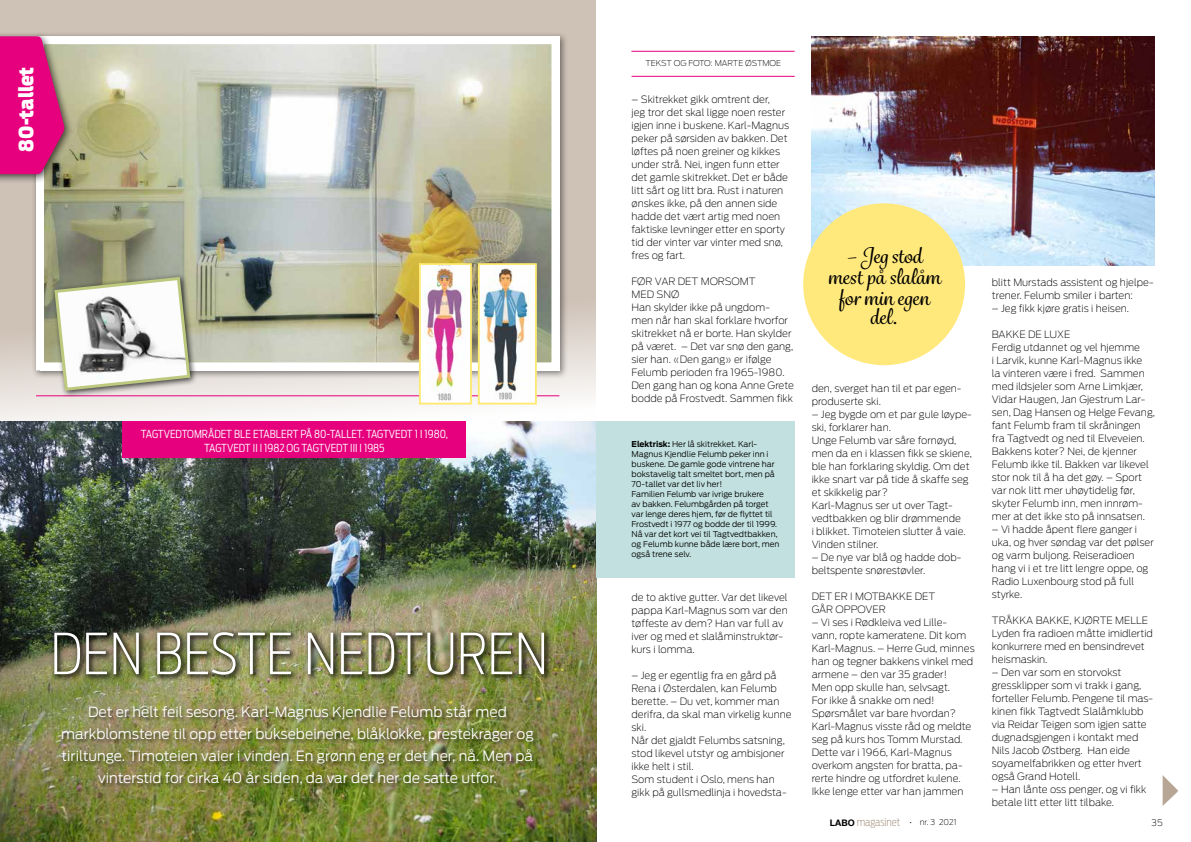
<style>
.page{position:relative;width:1191px;height:842px;background:#fff}
.page>*{position:absolute;margin:0;border:0;box-sizing:border-box;transform-origin:0 0}
.t1{font:200 56px "Antenna Cond";color:#fff}
.t2{font:500 21px/20.8px "Grafolita Script";color:#000;text-align:center}
.t3{font:900 19.8px "Antenna Cond";letter-spacing:-.005em;color:#fff}
.t4{font:300 14px/22px "Antenna";color:#fff;text-align:center}
.t5{font:300 11px/14px "Antenna Cond";color:#fff;text-align:center}
.t6{font:200 11px "Antenna Cond";color:#a28b77}
.t7{font:200 10px/13px "Antenna";color:#000}
.t8{font:200 9px "Antenna";color:#000}
.t9{font:300 8px/10px "Antenna";color:#000}
.t10{font:200 8px "Antenna";color:#000}
.s1{font-weight:700}
.s2{font-family:"Helvetica Neue";font-weight:700;font-size:9px;color:#000}
.s3{font-family:"Antenna";font-size:7.9px;color:#000}
</style>
<div class="page">
<svg style="left:0;top:0;width:595px;height:421px;fill:#cec1b6"></svg>
<img style="left:0;top:421px;width:596px;height:421px">
<div style="left:32px;top:32px;width:536px;height:347px;background:#000;opacity:.47"></div>
<img style="left:45px;top:45px;width:505px;height:316px">
<div style="left:36px;top:36px;width:523px;height:334px;border:8px solid #fff"></div>
<div style="left:0;top:31px;width:74px;height:153px;background:#000;opacity:.65"></div>
<svg style="left:0;top:36px;width:65px;height:138px;background:#d81e7e"></svg>
<hr style="left:36px;top:395px;width:523px;height:1px;background:#e6007d">
<img style="left:811px;top:36px;width:344px;height:229px">
<div style="left:50px;top:628px;width:502px;height:54px;background:#000;opacity:.75"></div>
<div style="left:61px;top:705px;width:477px;height:85px;background:#000;opacity:.57"></div>
<hr style="left:632px;top:51px;width:162px;height:1px;background:#e6007d">
<hr style="left:632px;top:76px;width:162px;height:1px;background:#e6007d">
<div style="left:596px;top:421px;width:198px;height:156px;background:#c1e0df"></div>
<div style="left:803px;top:203px;width:162px;height:162px;background:#ffe97d;border-radius:50%"></div>
<svg style="left:1162px;top:775px;width:16px;height:31px"></svg>
<img style="left:422px;top:266px;width:47px;height:135px">
<div style="left:419px;top:263px;width:53px;height:141px;border:2px solid #fee972"></div>
<img style="left:481px;top:266px;width:53px;height:135px">
<div style="left:478px;top:263px;width:59px;height:141px;border:2px solid #fee972"></div>
<div style="left:51px;top:273px;width:147px;height:126px;background:#000;opacity:.75"></div>
<svg style="left:53px;top:275px;width:139px;height:117px"></svg>
<div style="left:122px;top:421px;width:344px;height:37px;background:#e6007d"></div>
<h3 class="t3" style="left:15px;top:152px;width:86px;rotate:-90deg">80-tallet</h3>
<p class="t5" style="left:141px;top:427px;width:309px">TAGTVEDTOMRÅDET BLE ETABLERT PÅ 80-TALLET. TAGTVEDT 1 I 1980,<br>TAGTVEDT II I 1982 OG TAGTVEDT III I 1985</p>
<h1 class="t1" style="left:50px;top:620px;width:499px">DEN BESTE NEDTUREN</h1>
<p class="t4" style="left:61px;top:701px;width:474px">Det er helt feil sesong. Karl-Magnus Kjendlie Felumb står med markblomstene til opp etter buksebeinene, blåklokke, prestekrager og tiriltunge. Timoteien vaier i vinden. En grønn eng er det her, nå. Men på vinterstid for cirka 40 år siden, da var det her de satte utfor.</p>
<p class="t10" style="left:645px;top:58px;width:137px">TEKST OG FOTO: MARTE ØSTMOE</p>
<p class="t7" style="left:631px;top:93px;width:159px">– Skitrekket gikk omtrent der,<br>jeg tror det skal ligge noen rester igjen inne i buskene. Karl-Magnus peker på sørsiden av bakken. Det løftes på noen greiner og kikkes under strå. Nei, ingen funn etter det gamle skitrekket. Det er både litt sårt og litt bra. Rust i naturen ønskes ikke, på den annen side hadde det vært artig med noen faktiske levninger etter en sporty tid der vinter var vinter med snø, fres og fart.</p>
<p class="t7" style="left:631px;top:275px;width:164px">FØR VAR DET MORSOMT<br>MED SNØ<br>Han skylder ikke på ungdom&shy;men når han skal forklare hvorfor skitrekket nå er borte. Han skylder på været. – Det var snø den gang, sier han. «Den gang» er ifølge<br>Felumb perioden fra 1965-1980.<br>Den gang han og kona Anne Grete bodde på Frostvedt. Sammen fikk</p>
<p class="t9" style="left:631px;top:439px;width:149px"><span class="s1">Elektrisk:</span> Her lå skitrekket. Karl-Magnus Kjendlie Felumb peker inn i buskene. De gamle gode vintrene har bokstavelig talt smeltet bort, men på 70-tallet var det liv her!<br>Familien Felumb var ivrige brukere<br>av bakken. Felumbgården på torget var lenge deres hjem, før de flyttet til Frostvedt i 1977 og bodde der til 1999.<br>Nå var det kort vei til Tagtvedtbakken, og Felumb kunne både lære bort, men også trene selv.</p>
<p class="t7" style="left:631px;top:590px;width:158px">de to aktive gutter. Var det likevel pappa Karl-Magnus som var den tøffeste av dem? Han var full av iver og med et slalåminstruktør&shy;kurs i lomma.</p>
<p class="t7" style="left:631px;top:668px;width:162px">– Jeg er egentlig fra en gård på<br>Rena i Østerdalen, kan Felumb berette. – Du vet, kommer man derifra, da skal man virkelig kunne ski.<br>Når det gjaldt Felumbs satsning, stod likevel utstyr og ambisjoner ikke helt i stil.<br>Som student i Oslo, mens han gikk på gullsmedlinja i hovedsta-</p>
<h2 class="t2" style="left:827px;top:246px;width:114px">– Jeg stod mest på slalåm for min egen</h2>
<h2 class="t2" style="left:870px;top:307px;width:29px">del.</h2>
<p class="t7" style="left:811px;top:382px;width:151px">den, sverget han til et par egen&shy;produserte ski.</p>
<p class="t7" style="left:811px;top:408px;width:162px">– Jeg bygde om et par gule løype&shy;ski, forklarer han.<br>Unge Felumb var såre fornøyd, men da en i klassen fikk se skiene, ble han forklaring skyldig. Om det ikke snart var på tide å skaffe seg et skikkelig par?<br>Karl-Magnus ser ut over Tagt&shy;vedtbakken og blir drømmende<br>i blikket. Timoteien slutter å vaie.<br>Vinden stilner.</p>
<p class="t7" style="left:811px;top:551px;width:151px">– De nye var blå og hadde dob&shy;beltspente snørestøvler.</p>
<p class="t7" style="left:811px;top:590px;width:125px">DET ER I MOTBAKKE DET<br>GÅR OPPOVER</p>
<p class="t7" style="left:811px;top:616px;width:165px">– Vi ses i Rødkleiva ved Lille&shy;vann, ropte kameratene. Dit kom<br>Karl-Magnus. – Herre Gud, minnes han og tegner bakkens vinkel med armene – den var 35 grader!<br>Men opp skulle han, selvsagt.<br>For ikke å snakke om ned!<br>Spørsmålet var bare hvordan?<br>Karl-Magnus visste råd og meldte seg på kurs hos Tomm Murstad.<br>Dette var i 1966, Karl-Magnus overkom angsten for bratta, pa&shy;rerte hindre og utfordret kulene.<br>Ikke lenge etter var han jammen</p>
<p class="t7" style="left:991px;top:276px;width:163px">blitt Murstads assistent og hjelpe&shy;trener. Felumb smiler i barten:</p>
<p class="t7" style="left:991px;top:302px;width:139px">– Jeg fikk kjøre gratis i heisen.</p>
<p class="t7" style="left:991px;top:328px;width:165px">BAKKE DE LUXE<br>Ferdig utdannet og vel hjemme<br>i Larvik, kunne Karl-Magnus ikke<br>la vinteren være i fred. Sammen med ildsjeler som Arne Limkjær,<br>Vidar Haugen, Jan Gjestrum Lar&shy;sen, Dag Hansen og Helge Fevang, fant Felumb fram til skråningen fra Tagtvedt og ned til Elveveien.<br>Bakkens koter? Nei, de kjenner<br>Felumb ikke til. Bakken var likevel stor nok til å ha det gøy. – Sport var nok litt mer uhøytidelig før, skyter Felumb inn, men innrøm&shy;mer at det ikke sto på innsatsen.</p>
<p class="t7" style="left:991px;top:523px;width:163px">– Vi hadde åpent flere ganger i uka, og hver søndag var det pølser og varm buljong. Reiseradioen hang vi i et tre litt lengre oppe, og<br>Radio Luxenbourg stod på full styrke.</p>
<p class="t7" style="left:991px;top:614px;width:163px">TRÅKKA BAKKE, KJØRTE MELLE<br>Lyden fra radioen måtte imidlertid konkurrere med en bensindrevet heismaskin.</p>
<p class="t7" style="left:991px;top:666px;width:163px">– Den var som en storvokst gressklipper som vi trakk i gang, forteller Felumb. Pengene til mas&shy;kinen fikk Tagtvedt Slalåmklubb via Reidar Teigen som igjen satte dugnadsgjengen i kontakt med<br>Nils Jacob Østberg. Han eide soyamelfabrikken og etter hvert også Grand Hotell.</p>
<p class="t7" style="left:991px;top:783px;width:156px">– Han lånte oss penger, og vi fikk betale litt etter litt tilbake.</p>
<p class="t6" style="left:830px;top:815px;width:128px"><span class="s2">LABO</span> magasinet <span class="s3">• nr. 3 2021</span></p>
<p class="t8" style="left:1151px;top:817px;width:13px">35</p>
</div>
